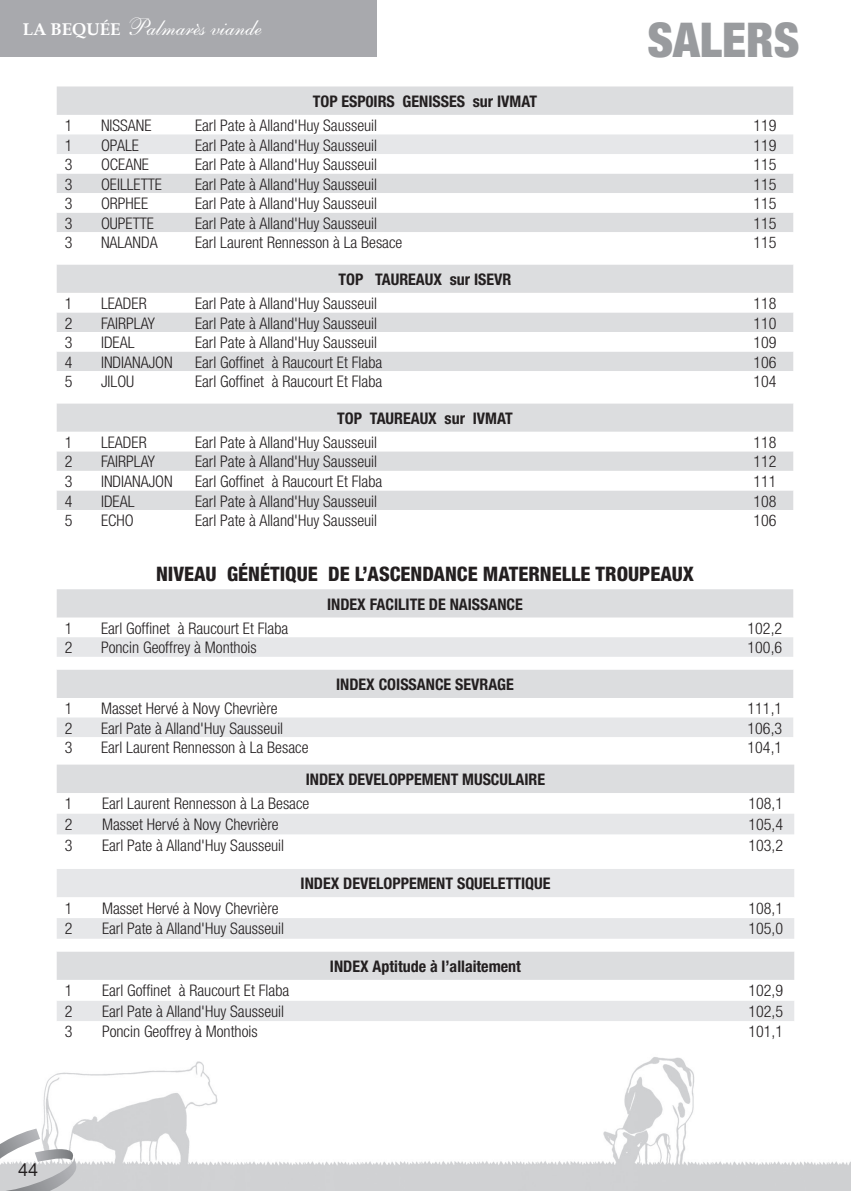
<style>
.page{position:relative;width:851px;height:1191px;background:#fff}
.page>*{position:absolute;margin:0;border:0;box-sizing:border-box;transform-origin:0 0}
.t1{font:900 condensed 48px "Helvetica Neue";color:#999b9e}
.t2{font:24px "Shelley Allegro BT";color:#fff}
.t3{font:800 condensed 20px "Helvetica Neue";color:#231f20}
.t4{font:18px "Helvetica Neue";color:#231f20}
.t5{font:300 condensed 16px "Helvetica Neue";color:#231f20}
.t6{font:700 condensed 16px "Helvetica Neue";color:#231f20}
.s1{font-family:"Book Antiqua";font-weight:700;font-size:17px}
</style>
<div class="page">
<div style="left:0;top:0;width:377px;height:57px;background:#a8a9ad"></div>
<img style="left:43px;top:1057px;width:807px;height:134px">
<svg style="left:0;top:1128px;width:78px;height:63px"></svg>
<div style="left:57px;top:86px;width:736px;height:29px;background:#dcdddf"></div>
<svg style="left:57px;top:174px;width:736px;height:336px;fill:#e2e3e4"></svg>
<div style="left:57px;top:134px;width:736px;height:20px;background:#e6e7e9"></div>
<div style="left:57px;top:589px;width:736px;height:28px;background:#dcdddf"></div>
<svg style="left:57px;top:617px;width:736px;height:1px"></svg>
<svg style="left:57px;top:637px;width:736px;height:100px"></svg>
<div style="left:57px;top:764px;width:737px;height:29px;background:#dcdddf"></div>
<svg style="left:57px;top:814px;width:737px;height:83px;fill:#e6e7e9"></svg>
<svg style="left:57px;top:918px;width:737px;height:103px"></svg>
<h2 class="t2" style="left:23px;top:12px;width:240px"><span class="s1">LA BEQUÉE</span> Palmarès viande</h2>
<p class="t6" style="left:313px;top:91px;width:226px">TOP ESP0IRS GENISSES sur IVMAT</p>
<h1 class="t1" style="left:647px;top:10px;width:154px">SALERS</h1>
<p class="t5" style="left:65px;top:116px;width:9px">1</p>
<p class="t5" style="left:101px;top:116px;width:52px">NISSANE</p>
<p class="t5" style="left:195px;top:116px;width:184px">Earl Pate à Alland'Huy Sausseuil</p>
<p class="t5" style="left:753px;top:116px;width:25px">119</p>
<p class="t5" style="left:65px;top:136px;width:9px">1</p>
<p class="t5" style="left:101px;top:136px;width:39px">OPALE</p>
<p class="t5" style="left:195px;top:136px;width:184px">Earl Pate à Alland'Huy Sausseuil</p>
<p class="t5" style="left:753px;top:136px;width:25px">119</p>
<p class="t5" style="left:65px;top:155px;width:9px">3</p>
<p class="t5" style="left:101px;top:155px;width:49px">OCEANE</p>
<p class="t5" style="left:195px;top:155px;width:184px">Earl Pate à Alland'Huy Sausseuil</p>
<p class="t5" style="left:753px;top:155px;width:25px">115</p>
<p class="t5" style="left:65px;top:175px;width:9px">3</p>
<p class="t5" style="left:101px;top:175px;width:62px">OEILLETTE</p>
<p class="t5" style="left:195px;top:175px;width:184px">Earl Pate à Alland'Huy Sausseuil</p>
<p class="t5" style="left:753px;top:175px;width:25px">115</p>
<p class="t5" style="left:65px;top:194px;width:9px">3</p>
<p class="t5" style="left:101px;top:194px;width:49px">ORPHEE</p>
<p class="t5" style="left:195px;top:194px;width:184px">Earl Pate à Alland'Huy Sausseuil</p>
<p class="t5" style="left:753px;top:194px;width:25px">115</p>
<p class="t5" style="left:65px;top:214px;width:9px">3</p>
<p class="t5" style="left:101px;top:214px;width:54px">OUPETTE</p>
<p class="t5" style="left:195px;top:214px;width:184px">Earl Pate à Alland'Huy Sausseuil</p>
<p class="t5" style="left:753px;top:214px;width:25px">115</p>
<p class="t5" style="left:65px;top:233px;width:9px">3</p>
<p class="t5" style="left:101px;top:233px;width:58px">NALANDA</p>
<p class="t5" style="left:195px;top:233px;width:209px">Earl Laurent Rennesson à La Besace</p>
<p class="t5" style="left:753px;top:233px;width:25px">115</p>
<p class="t6" style="left:338px;top:269px;width:174px">TOP TAUREAUX sur ISEVR</p>
<p class="t5" style="left:65px;top:294px;width:9px">1</p>
<p class="t5" style="left:101px;top:294px;width:47px">LEADER</p>
<p class="t5" style="left:195px;top:294px;width:184px">Earl Pate à Alland'Huy Sausseuil</p>
<p class="t5" style="left:753px;top:294px;width:25px">118</p>
<p class="t5" style="left:65px;top:314px;width:9px">2</p>
<p class="t5" style="left:101px;top:314px;width:55px">FAIRPLAY</p>
<p class="t5" style="left:195px;top:314px;width:184px">Earl Pate à Alland'Huy Sausseuil</p>
<p class="t5" style="left:753px;top:314px;width:25px">110</p>
<p class="t5" style="left:65px;top:333px;width:9px">3</p>
<p class="t5" style="left:101px;top:333px;width:35px">IDEAL</p>
<p class="t5" style="left:195px;top:333px;width:184px">Earl Pate à Alland'Huy Sausseuil</p>
<p class="t5" style="left:753px;top:333px;width:25px">109</p>
<p class="t5" style="left:65px;top:353px;width:9px">4</p>
<p class="t5" style="left:101px;top:353px;width:73px">INDIANAJON</p>
<p class="t5" style="left:195px;top:353px;width:189px">Earl Goffinet à Raucourt Et Flaba</p>
<p class="t5" style="left:753px;top:353px;width:25px">106</p>
<p class="t5" style="left:65px;top:372px;width:9px">5</p>
<p class="t5" style="left:101px;top:372px;width:35px">JILOU</p>
<p class="t5" style="left:195px;top:372px;width:189px">Earl Goffinet à Raucourt Et Flaba</p>
<p class="t5" style="left:753px;top:372px;width:25px">104</p>
<p class="t6" style="left:337px;top:408px;width:177px">TOP TAUREAUX sur IVMAT</p>
<p class="t5" style="left:65px;top:433px;width:9px">1</p>
<p class="t5" style="left:101px;top:433px;width:47px">LEADER</p>
<p class="t5" style="left:195px;top:433px;width:184px">Earl Pate à Alland'Huy Sausseuil</p>
<p class="t5" style="left:753px;top:433px;width:25px">118</p>
<p class="t5" style="left:65px;top:452px;width:9px">2</p>
<p class="t5" style="left:101px;top:452px;width:55px">FAIRPLAY</p>
<p class="t5" style="left:195px;top:452px;width:184px">Earl Pate à Alland'Huy Sausseuil</p>
<p class="t5" style="left:753px;top:452px;width:25px">112</p>
<p class="t5" style="left:65px;top:472px;width:9px">3</p>
<p class="t5" style="left:101px;top:472px;width:73px">INDIANAJON</p>
<p class="t5" style="left:195px;top:472px;width:189px">Earl Goffinet à Raucourt Et Flaba</p>
<p class="t5" style="left:753px;top:472px;width:25px">111</p>
<p class="t5" style="left:65px;top:492px;width:9px">4</p>
<p class="t5" style="left:101px;top:492px;width:35px">IDEAL</p>
<p class="t5" style="left:195px;top:492px;width:184px">Earl Pate à Alland'Huy Sausseuil</p>
<p class="t5" style="left:753px;top:492px;width:25px">108</p>
<p class="t5" style="left:65px;top:511px;width:9px">5</p>
<p class="t5" style="left:101px;top:511px;width:34px">ECHO</p>
<p class="t5" style="left:195px;top:511px;width:184px">Earl Pate à Alland'Huy Sausseuil</p>
<p class="t5" style="left:753px;top:511px;width:25px">106</p>
<p class="t3" style="left:156px;top:562px;width:539px">NIVEAU GÉNÉTIQUE DE L’ASCENDANCE MATERNELLE TROUPEAUX</p>
<p class="t6" style="left:327px;top:594px;width:197px">INDEX FACILITE DE NAISSANCE</p>
<p class="t5" style="left:65px;top:619px;width:9px">1</p>
<p class="t5" style="left:101px;top:619px;width:189px">Earl Goffinet à Raucourt Et Flaba</p>
<p class="t5" style="left:747px;top:619px;width:36px">102,2</p>
<p class="t5" style="left:65px;top:638px;width:9px">2</p>
<p class="t5" style="left:101px;top:638px;width:157px">Poncin Geoffrey à Monthois</p>
<p class="t5" style="left:747px;top:638px;width:36px">100,6</p>
<p class="t6" style="left:336px;top:674px;width:179px">INDEX COISSANCE SEVRAGE</p>
<p class="t5" style="left:65px;top:699px;width:9px">1</p>
<p class="t5" style="left:101px;top:699px;width:178px">Masset Hervé à Novy Chevrière</p>
<p class="t5" style="left:747px;top:699px;width:36px">111,1</p>
<p class="t5" style="left:65px;top:719px;width:9px">2</p>
<p class="t5" style="left:101px;top:719px;width:184px">Earl Pate à Alland'Huy Sausseuil</p>
<p class="t5" style="left:747px;top:719px;width:36px">106,3</p>
<p class="t5" style="left:65px;top:738px;width:9px">3</p>
<p class="t5" style="left:101px;top:738px;width:209px">Earl Laurent Rennesson à La Besace</p>
<p class="t5" style="left:747px;top:738px;width:36px">104,1</p>
<p class="t6" style="left:306px;top:769px;width:241px">INDEX DEVELOPPEMENT MUSCULAIRE</p>
<p class="t5" style="left:65px;top:794px;width:9px">1</p>
<p class="t5" style="left:102px;top:794px;width:209px">Earl Laurent Rennesson à La Besace</p>
<p class="t5" style="left:748px;top:794px;width:36px">108,1</p>
<p class="t5" style="left:65px;top:815px;width:9px">2</p>
<p class="t5" style="left:102px;top:815px;width:178px">Masset Hervé à Novy Chevrière</p>
<p class="t5" style="left:748px;top:815px;width:36px">105,4</p>
<p class="t5" style="left:65px;top:835px;width:9px">3</p>
<p class="t5" style="left:102px;top:835px;width:184px">Earl Pate à Alland'Huy Sausseuil</p>
<p class="t5" style="left:748px;top:835px;width:36px">103,2</p>
<p class="t6" style="left:300px;top:874px;width:251px">INDEX DEVELOPPEMENT SQUELETTIQUE</p>
<p class="t5" style="left:65px;top:898px;width:9px">1</p>
<p class="t5" style="left:102px;top:898px;width:178px">Masset Hervé à Novy Chevrière</p>
<p class="t5" style="left:748px;top:898px;width:36px">108,1</p>
<p class="t5" style="left:65px;top:919px;width:9px">2</p>
<p class="t5" style="left:102px;top:919px;width:184px">Earl Pate à Alland'Huy Sausseuil</p>
<p class="t5" style="left:748px;top:919px;width:36px">105,0</p>
<p class="t6" style="left:330px;top:956px;width:192px">INDEX Aptitude à l’allaitement</p>
<p class="t5" style="left:65px;top:981px;width:9px">1</p>
<p class="t5" style="left:102px;top:981px;width:189px">Earl Goffinet à Raucourt Et Flaba</p>
<p class="t5" style="left:748px;top:981px;width:36px">102,9</p>
<p class="t5" style="left:65px;top:1002px;width:9px">2</p>
<p class="t5" style="left:102px;top:1002px;width:184px">Earl Pate à Alland'Huy Sausseuil</p>
<p class="t5" style="left:748px;top:1002px;width:36px">102,5</p>
<p class="t5" style="left:65px;top:1022px;width:9px">3</p>
<p class="t5" style="left:102px;top:1022px;width:157px">Poncin Geoffrey à Monthois</p>
<p class="t5" style="left:748px;top:1022px;width:36px">101,1</p>
<p class="t4" style="left:18px;top:1158px;width:22px">44</p>
</div>
